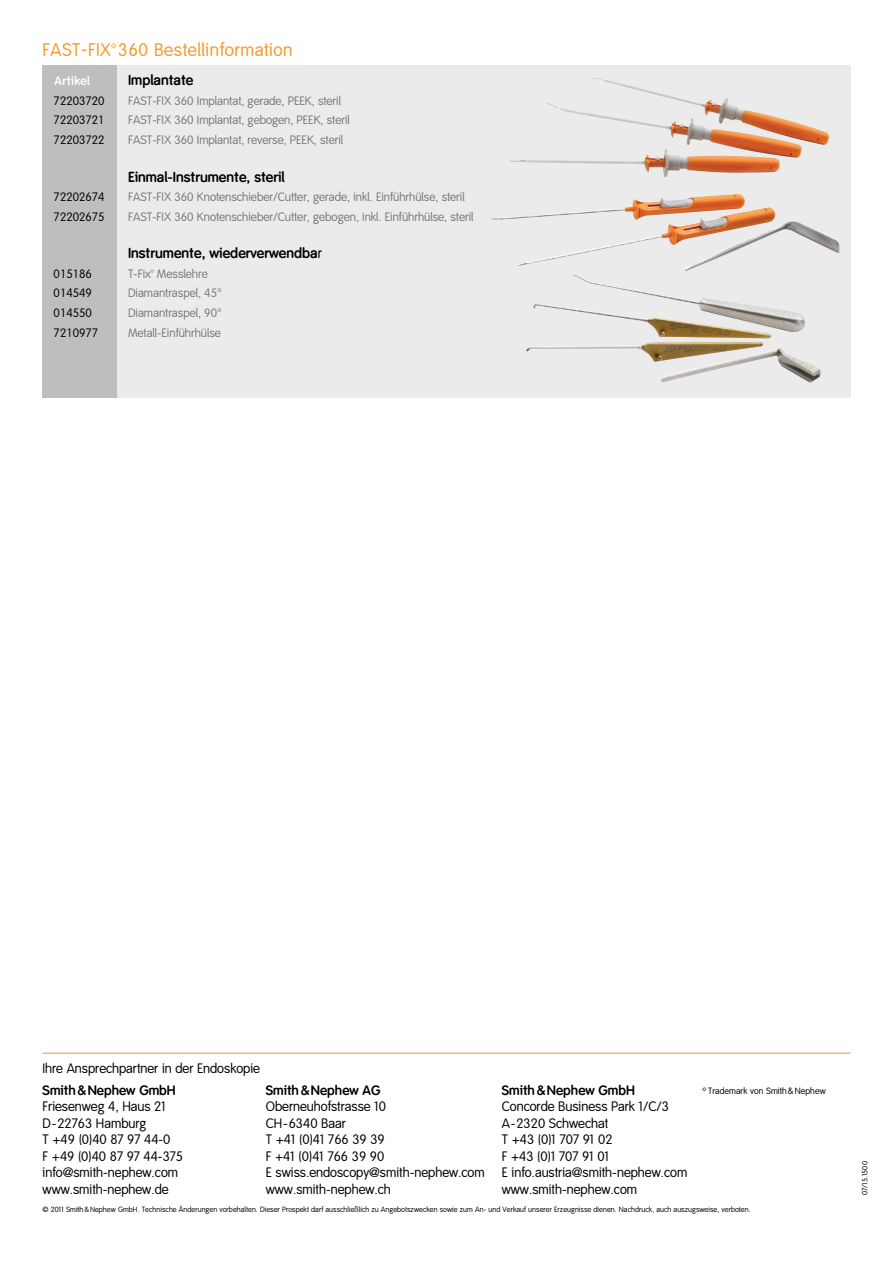
<style>
.page{position:relative;width:893px;height:1263px;background:#fff}
.page>*{position:absolute;margin:0;border:0;box-sizing:border-box;transform-origin:0 0}
.t1{font:18px "Smith&Nephew LF";letter-spacing:.03em;color:#f89728}
.t2{font:700 14.25px "Smith&Nephew";color:#000}
.t3{font:13.5px/16.5px "Smith&Nephew LF";color:#000}
.t4{font:700 13.5px "Smith&Nephew";color:#000}
.t5{font:12px "Smith&Nephew LF";color:#77797b}
.t6{font:12px "Smith&Nephew TF";color:#000}
.t7{font:700 12px "Smith&Nephew";letter-spacing:.03em;color:#fff}
.t8{font:9px "Smith&Nephew LF";letter-spacing:.01em;color:#000}
.t9{font:7.5px "Smith&Nephew LF";letter-spacing:.01em;color:#000}
.s1{font-family:"Smith&Nephew LF";font-weight:400}
.s2{font-size:13.5px}
</style>
<div class="page">
<hr style="left:43px;top:1053px;width:807px;height:1px;background:#f89728">
<div style="left:117px;top:65px;width:733px;height:333px;background:#ebebec"></div>
<div style="left:43px;top:65px;width:74px;height:333px;background:#bcbec0"></div>
<img style="left:527px;top:275px;width:278px;height:74px">
<img style="left:589px;top:78px;width:241px;height:67px">
<img style="left:492px;top:194px;width:246px;height:26px">
<h1 class="t1" style="left:43px;top:40px;width:252px">FAST-FIX™ 360 Bestellinformation</h1>
<p class="t7" style="left:55px;top:74px;width:37px">Artikel</p>
<p class="t2" style="left:128px;top:72px;width:67px">Implantate</p>
<p class="t6" style="left:54px;top:94px;width:52px">72203720</p>
<p class="t5" style="left:128px;top:94px;width:215px">FAST-FIX 360 Implantat, gerade, PEEK, steril</p>
<p class="t6" style="left:54px;top:113px;width:52px">72203721</p>
<p class="t5" style="left:128px;top:113px;width:223px">FAST-FIX 360 Implantat, gebogen, PEEK, steril</p>
<p class="t6" style="left:54px;top:133px;width:52px">72203722</p>
<p class="t5" style="left:128px;top:133px;width:217px">FAST-FIX 360 Implantat, reverse, PEEK, steril</p>
<p class="t2" style="left:128px;top:168px;width:158px">Einmal-Instrumente, steril</p>
<p class="t6" style="left:54px;top:190px;width:52px">72202674</p>
<p class="t5" style="left:128px;top:190px;width:338px">FAST-FIX 360 Knotenschieber/Cutter, gerade, inkl. Einführhülse, steril</p>
<p class="t6" style="left:54px;top:210px;width:52px">72202675</p>
<p class="t5" style="left:128px;top:210px;width:347px">FAST-FIX 360 Knotenschieber/Cutter, gebogen, inkl. Einführhülse, steril</p>
<p class="t2" style="left:128px;top:245px;width:196px">Instrumente, wiederverwendba<span class="s1">r</span></p>
<p class="t6" style="left:54px;top:267px;width:40px">015186</p>
<p class="t5" style="left:128px;top:267px;width:81px">T-Fix™ Messlehre</p>
<p class="t6" style="left:54px;top:286px;width:40px">014549</p>
<p class="t5" style="left:128px;top:286px;width:95px">Diamantraspel, 45°</p>
<p class="t6" style="left:54px;top:306px;width:40px">014550</p>
<p class="t5" style="left:128px;top:306px;width:95px">Diamantraspel, 90°</p>
<p class="t6" style="left:54px;top:325px;width:46px">7210977</p>
<p class="t5" style="left:128px;top:325px;width:94px">Metall-Einführhülse</p>
<p class="t3" style="left:43px;top:1061px;width:219px">Ihre Ansprechpartner in der Endoskopie</p>
<p class="t4" style="left:43px;top:1082px;width:135px">Smith&amp;Nephew GmbH</p>
<p class="t3" style="left:43px;top:1099px;width:142px">Friesenweg 4, Haus 21<br>D-22763 Hamburg<br>T +49 (0)40 87 97 44-0<br>F +49 (0)40 87 97 44-375 info@smith-nephew.com www.smith-nephew.de</p>
<p class="t4" style="left:502px;top:1082px;width:135px">Smith&amp;Nephew GmbH</p>
<p class="t3" style="left:502px;top:1099px;width:187px">Concorde Business Park 1/C/3<br>A-2320 Schwechat<br>T +43 (0)1 707 91 02<br>F +43 (0)1 707 91 01<br>E info.austria@smith-nephew.com www.smith-nephew.com</p>
<p class="t9" style="left:43px;top:1205px;width:710px">© 2011 Smith&amp;Nephew GmbH. Technische Änderungen vorbehalten. Dieser Prospekt darf ausschließlich zu Angebotszwecken sowie zum An- und Verkauf unserer Erzeugnisse dienen. Nachdruck, auch auszugsweise, verboten.</p>
<p class="t4" style="left:266px;top:1082px;width:116px">Smith&amp;Nephew AG</p>
<p class="t3" style="left:266px;top:1099px;width:220px">Oberneuhofstrasse 10<br>CH-6340 Baar<br>T +41 (0)41 766 39 39<br>F +41 (0)41 766 39 90<br>E swiss.endoscopy@smith-nephew.com www.smith-nephew.ch</p>
<p class="t8" style="left:703px;top:1086px;width:124px"><span class="s2">™</span> Trademark von Smith&amp;Nephew</p>
<p class="t9" style="left:861px;top:1195px;width:35px;rotate:-90deg">07/15.1500</p>
</div>
